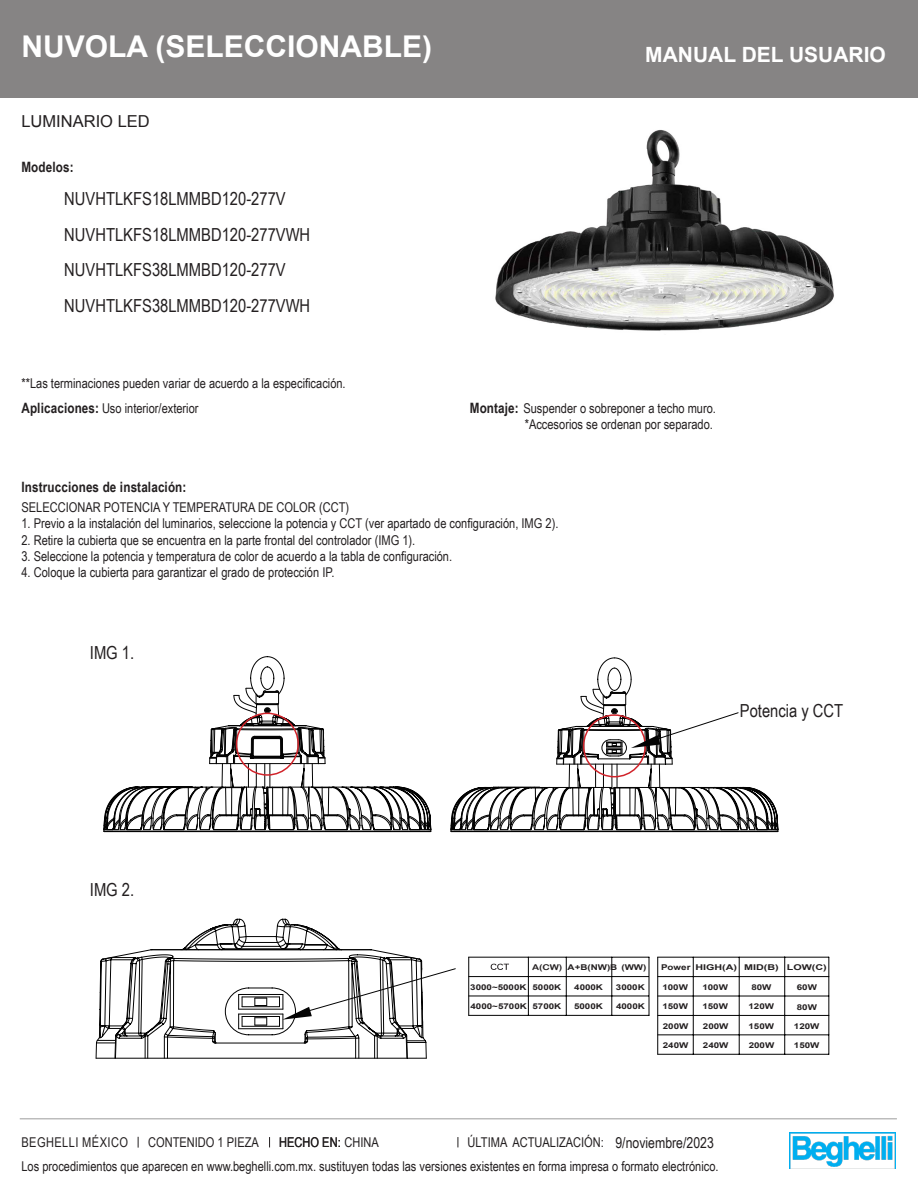
<style>
.page{position:relative;width:918px;height:1188px;background:#fff}
.page>*{position:absolute;margin:0;border:0;box-sizing:border-box;transform-origin:0 0}
.t1{font:700 30px "Arial";color:#fff}
.t2{font:700 21px "Arial";color:#fff}
.t3{font:18px "Arial Narrow";color:#231f20}
.t4{font:16.5px "Arial";color:#231f20}
.t5{font:15px "Arial Narrow";color:#231f20}
.t6{font:700 14.25px "Arial Narrow";letter-spacing:.01em;color:#231f20}
.t7{font:13.5px/24.8px "Arial Narrow";color:#231f20}
.t8{font:13.5px "Arial Narrow";letter-spacing:.03em;color:#231f20}
.t9{font:700 7.95px "Arial";color:#231f20;scale:1.23 1}
.t10{font:700 7.95px "Arial";color:#231f20;scale:1.35 1}
.s1{font-weight:700;font-size:14.25px}
.s2{font-family:"Arial Rounded MT Bold";font-weight:400}
</style>
<div class="page">
<div style="left:0;top:0;width:918px;height:98px;background:#868484"></div>
<hr style="left:20px;top:1118px;width:877px;height:1px;background:#9d9d9c">
<img style="left:789px;top:1133px;width:106px;height:36px">
<svg style="left:185px;top:919px;width:153px;height:28px"></svg>
<svg style="left:104px;top:656px;width:327px;height:177px"></svg>
<img style="left:495px;top:130px;width:339px;height:201px">
<hr style="left:658px;top:1054px;width:171px;height:1px;background:#030303">
<hr style="left:693px;top:957px;width:1px;height:97px;background:#030303">
<hr style="left:658px;top:957px;width:171px;height:1px;background:#030303">
<hr style="left:829px;top:957px;width:1px;height:97px;background:#030303">
<hr style="left:658px;top:976px;width:171px;height:1px;background:#030303">
<hr style="left:658px;top:996px;width:171px;height:1px;background:#030303">
<hr style="left:658px;top:1015px;width:171px;height:1px;background:#030303">
<hr style="left:658px;top:1035px;width:171px;height:1px;background:#030303">
<hr style="left:739px;top:957px;width:1px;height:97px;background:#030303">
<hr style="left:784px;top:957px;width:1px;height:97px;background:#030303">
<hr style="left:657px;top:957px;width:1px;height:97px;background:#030303">
<hr style="left:528px;top:957px;width:1px;height:58px;background:#030303">
<hr style="left:469px;top:957px;width:180px;height:1px;background:#030303">
<hr style="left:649px;top:957px;width:1px;height:58px;background:#030303">
<hr style="left:469px;top:976px;width:180px;height:1px;background:#030303">
<hr style="left:469px;top:996px;width:180px;height:1px;background:#030303">
<hr style="left:469px;top:1015px;width:180px;height:1px;background:#030303">
<hr style="left:566px;top:957px;width:1px;height:58px;background:#030303">
<hr style="left:612px;top:957px;width:1px;height:58px;background:#030303">
<svg style="left:491px;top:964px;width:18px;height:6px"></svg>
<hr style="left:468px;top:957px;width:1px;height:58px;background:#030303">
<svg style="left:100px;top:947px;width:356px;height:111px"></svg>
<div style="left:236px;top:713px;width:63px;height:63px;border:2px solid #d1232a;border-radius:50%"></div>
<svg style="left:451px;top:658px;width:327px;height:173px"></svg>
<p class="t1" style="left:21px;top:27px;width:412px">NUVOLA (SELECCIONABLE)</p>
<p class="t4" style="left:21px;top:110px;width:130px">LUMINARIO LED</p>
<p class="t6" style="left:21px;top:156px;width:54px">Modelos:</p>
<p class="t3" style="left:64px;top:186px;width:223px">NUVHTLKFS18LMMBD120-277V</p>
<p class="t3" style="left:64px;top:221px;width:248px">NUVHTLKFS18LMMBD120-277VWH</p>
<p class="t3" style="left:64px;top:257px;width:223px">NUVHTLKFS38LMMBD120-277V</p>
<p class="t3" style="left:64px;top:292px;width:248px">NUVHTLKFS38LMMBD120-277VWH</p>
<p class="t7" style="left:21px;top:371px;width:326px">**Las terminaciones pueden variar de acuerdo a la especificación.<br><span class="s1">Aplicaciones:</span> Uso interior/exterior</p>
<p class="t6" style="left:21px;top:476px;width:167px">Instrucciones de instalación:</p>
<h2 class="t2" style="left:645px;top:41px;width:242px">MANUAL DEL USUARIO</h2>
<p class="t7" style="left:470px;top:395px;width:248px"><span class="s1">Montaje:</span> Suspender o sobreponer a techo muro.</p>
<p class="t7" style="left:525px;top:412px;width:190px">*Accesorios se ordenan por separado.</p>
<p class="t7" style="left:21px;top:495px;width:329px">SELECCIONAR POTENCIA Y TEMPERATURA DE COLOR (CCT)</p>
<p class="t7" style="left:21px;top:511px;width:539px">1. Previo a la instalación del luminarios, seleccione la potencia y CCT (ver apartado de configuración, IMG 2).</p>
<p class="t7" style="left:21px;top:527px;width:395px">2. Retire la cubierta que se encuentra en la parte frontal del controlador (IMG 1).</p>
<p class="t7" style="left:21px;top:543px;width:432px">3. Seleccione la potencia y temperatura de color de acuerdo a la tabla de configuración.</p>
<p class="t7" style="left:21px;top:559px;width:315px">4. Coloque la cubierta para garantizar el grado de protección IP.</p>
<p class="t3" style="left:90px;top:639px;width:46px">IMG 1.</p>
<p class="t3" style="left:90px;top:877px;width:46px">IMG 2.</p>
<p class="t3" style="left:740px;top:698px;width:105px">Potencia y CCT</p>
<p class="t9" style="left:532px;top:962px;width:95px"><span class="s2">A(CW)</span> A+B(NW)B (WW)</p>
<p class="t10" style="left:695px;top:962px;width:99px">HIGH(A) MID(B) LOW(C)</p>
<p class="t9" style="left:661px;top:962px;width:25px">Power</p>
<p class="t9" style="left:470px;top:982px;width:76px">3000~5000K 5000K</p>
<p class="t9" style="left:471px;top:1001px;width:47px">4000~5700K</p>
<p class="t9" style="left:574px;top:982px;width:25px">4000K</p>
<p class="t9" style="left:616px;top:982px;width:25px">3000K</p>
<p class="t9" style="left:532px;top:1001px;width:25px">5700K</p>
<p class="t9" style="left:574px;top:1001px;width:25px">5000K</p>
<p class="t9" style="left:616px;top:1001px;width:25px">4000K</p>
<p class="t9" style="left:662px;top:982px;width:22px">100W</p>
<p class="t9" style="left:662px;top:1001px;width:22px">150W</p>
<p class="t9" style="left:663px;top:1021px;width:22px">200W</p>
<p class="t9" style="left:663px;top:1040px;width:22px">240W</p>
<p class="t9" style="left:702px;top:982px;width:22px">100W</p>
<p class="t9" style="left:702px;top:1001px;width:22px">150W</p>
<p class="t9" style="left:703px;top:1021px;width:22px">200W</p>
<p class="t9" style="left:703px;top:1040px;width:22px">240W</p>
<p class="t9" style="left:751px;top:982px;width:18px">80W</p>
<p class="t9" style="left:748px;top:1001px;width:22px">120W</p>
<p class="t9" style="left:748px;top:1021px;width:22px">150W</p>
<p class="t9" style="left:749px;top:1040px;width:22px">200W</p>
<p class="t9" style="left:797px;top:982px;width:18px">60W</p>
<p class="t9" style="left:797px;top:1002px;width:18px">80W</p>
<p class="t9" style="left:794px;top:1021px;width:22px">120W</p>
<p class="t9" style="left:794px;top:1040px;width:22px">150W</p>
<p class="t7" style="left:21px;top:1130px;width:699px;line-height:23.9px;text-indent:446px">ÚLTIMA ACTUALIZACIÓN:<br>Los procedimientos que aparecen en www.beghelli.com.mx. sustituyen todas las versiones existentes en forma impresa o formato electrónico.</p>
<p class="t8" style="left:21px;top:1133px;width:108px">BEGHELLI MÉXICO</p>
<p class="t7" style="left:279px;top:1130px;width:101px">HECHO EN: CHINA</p>
<p class="t5" style="left:615px;top:1131px;width:100px">9/noviembre/2023</p>
<p class="t7" style="left:148px;top:1130px;width:112px">CONTENIDO 1 PIEZA</p>
</div>
